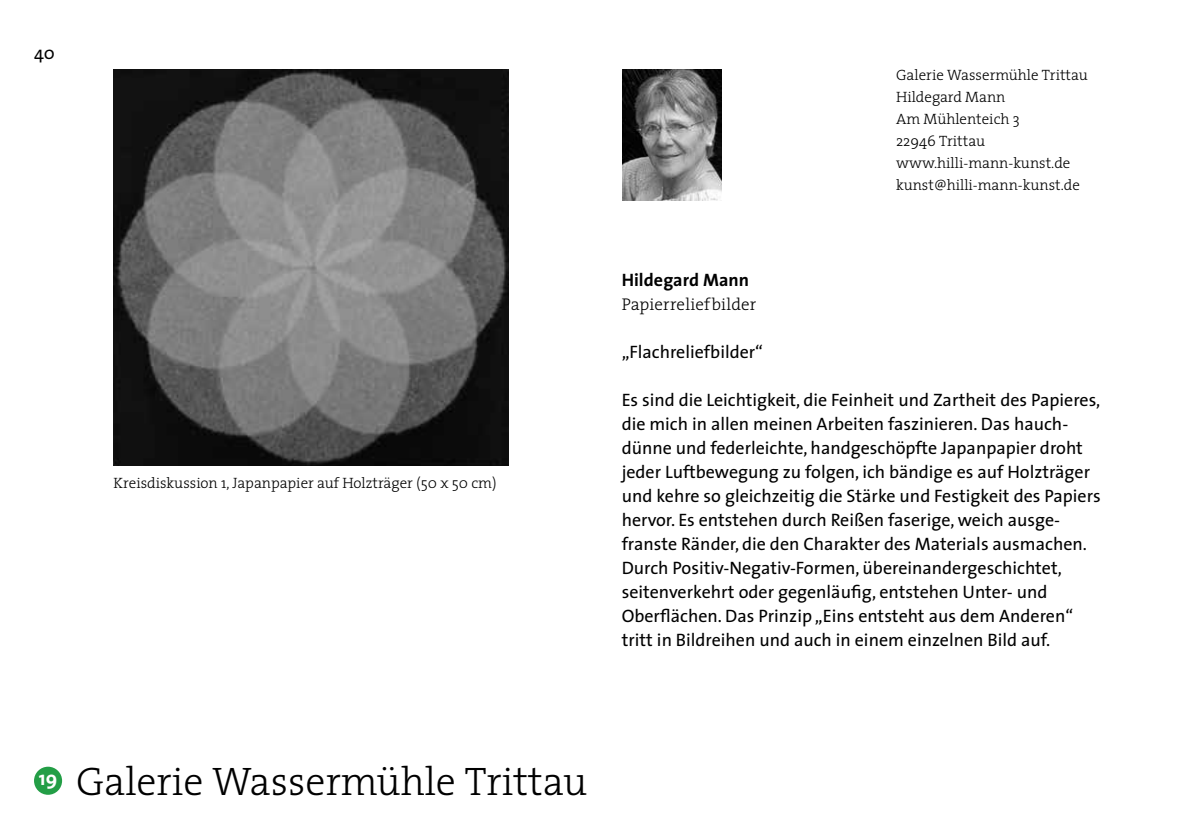
<style>
.page{position:relative;width:1191px;height:840px;background:#fff}
.page>*{position:absolute;margin:0;border:0;box-sizing:border-box;transform-origin:0 0}
.t1{font:300 40px "The Serif";color:#000}
.t2{font:18px/24px "The Sans";color:#000}
.t3{font:700 18px "The Sans";letter-spacing:.005em;color:#000}
.t4{font:300 17px "The Serif";letter-spacing:.01em;color:#000}
.t5{font:300 15px/22px "The Serif";color:#000}
</style>
<div class="page">
<img style="left:622px;top:70px;width:99px;height:130px">
<div style="left:34px;top:766px;width:28px;height:28px;background:#239e46;border-radius:50%"></div>
<img style="left:113px;top:70px;width:395px;height:395px">
<p class="t2" style="left:34px;top:40px;width:22px">40</p>
<p class="t5" style="left:113px;top:471px;width:385px">Kreisdiskussion 1, Japanpapier auf Holzträger (50 x 50 cm)</p>
<p class="t5" style="left:896px;top:63px;width:193px">Galerie Wassermühle Trittau<br>Hildegard Mann<br>Am Mühlenteich 3<br>22946 Trittau www.hilli-mann-kunst.de kunst@hilli-mann-kunst.de</p>
<p class="t3" style="left:621px;top:264px;width:129px">Hildegard Mann</p>
<p class="t4" style="left:621px;top:290px;width:136px">Papierreliefbilder</p>
<p class="t2" style="left:621px;top:339px;width:143px">„Flachreliefbilder“</p>
<p class="t2" style="left:621px;top:387px;width:480px">Es sind die Leichtigkeit, die Feinheit und Zartheit des Papieres, die mich in allen meinen Arbeiten faszinieren. Das hauch&shy;dünne und federleichte, handgeschöpfte Japanpapier droht jeder Luftbewegung zu folgen, ich bändige es auf Holzträger und kehre so gleichzeitig die Stärke und Festigkeit des Papiers hervor. Es entstehen durch Reißen faserige, weich ausge&shy;franste Ränder, die den Charakter des Materials ausmachen.<br>Durch Positiv-Negativ-Formen, übereinandergeschichtet, seitenverkehrt oder gegenläufig, entstehen Unter- und Oberflächen. Das Prinzip „Eins entsteht aus dem Anderen“ tritt in Bildreihen und auch in einem einzelnen Bild auf.</p>
<h1 class="t1" style="left:39px;top:747px;width:550px"><sup>19</sup> Galerie Wassermühle Trittau</h1>
</div>
